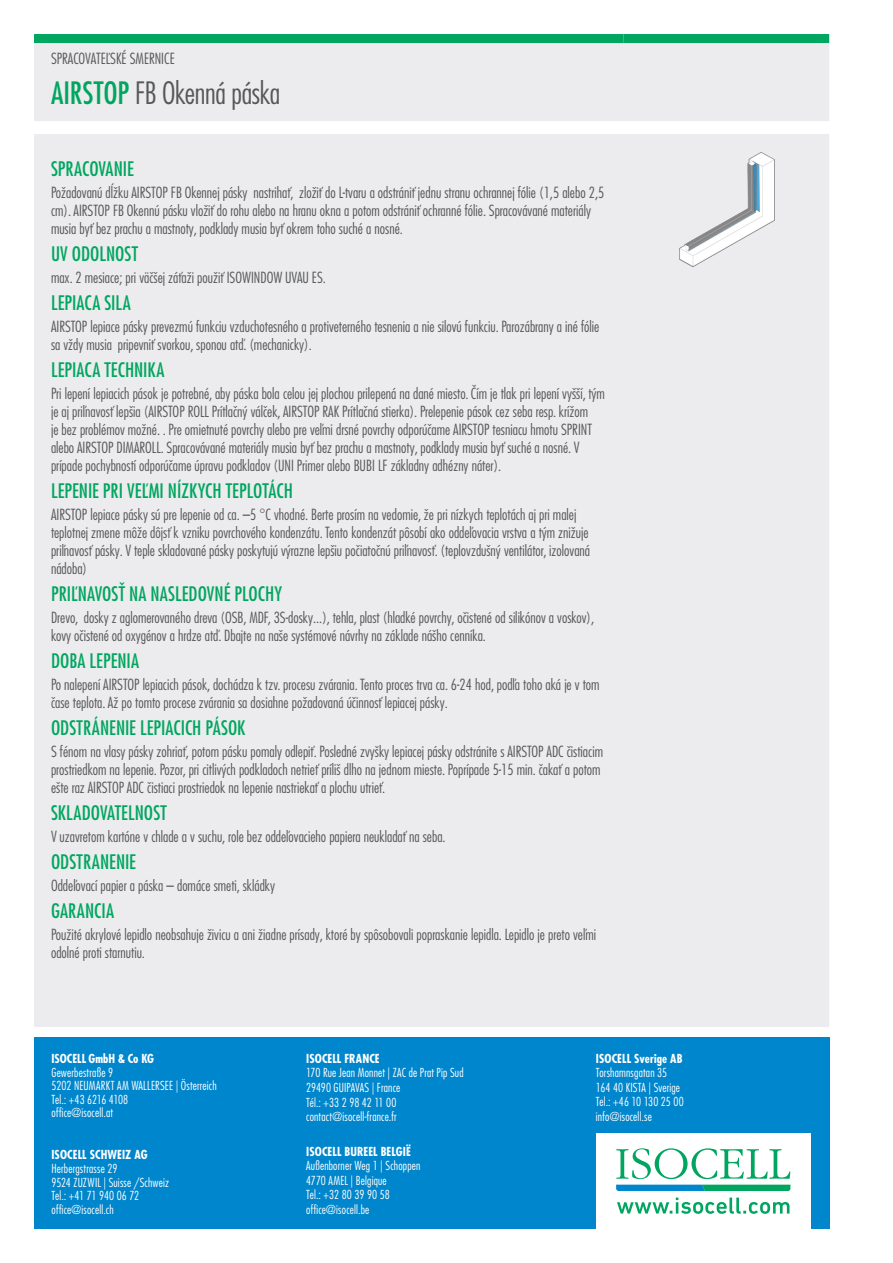
<style>
.page{position:relative;width:893px;height:1263px;background:#fff}
.page>*{position:absolute;margin:0;border:0;box-sizing:border-box;transform-origin:0 0}
.t1{font:300 condensed 30px "Futura LT Pro";letter-spacing:-.015em;color:#57585a}
.t2{font:500 condensed 19.5px "Futura LT Pro";letter-spacing:.005em;color:#00a660}
.t3{font:300 condensed 15px/18px "Futura LT Pro";color:#57585a}
.t4{font:300 condensed 12.15px/14.5px "Futura LT Pro";letter-spacing:.015em;color:#fff}
.t5{font:700 condensed 12.15px "Futura LT Pro";letter-spacing:.005em;color:#fff}
.s1{font-weight:500;color:#00a660}
</style>
<div class="page">
<div style="left:34px;top:1038px;width:795px;height:191px;background:#0086cc"></div>
<div style="left:596px;top:1133px;width:215px;height:96px;background:#fff"></div>
<svg style="left:616px;top:1148px;width:174px;height:43px"></svg>
<svg style="left:617px;top:1197px;width:172px;height:17px"></svg>
<div style="left:34px;top:43px;width:795px;height:984px;background:#ececee"></div>
<div style="left:34px;top:34px;width:589px;height:9px;background:#00a660"></div>
<div style="left:623px;top:34px;width:206px;height:9px;background:#00a660"></div>
<img style="left:679px;top:152px;width:95px;height:114px">
<p class="t3" style="left:51px;top:49px;width:125px">SPRACOVATEĽSKÉ SMERNICE</p>
<h1 class="t1" style="left:51px;top:74px;width:231px"><span class="s1">AIRSTOP</span> FB Okenná páska</h1>
<h2 class="t2" style="left:51px;top:155px;width:84px">SPRACOVANIE</h2>
<p class="t3" style="left:51px;top:183px;width:555px">Požadovanú dĺžku AIRSTOP FB Okennej pásky nastrihať, zložiť do L-tvaru a odstrániť jednu stranu ochrannej fólie (1,5 alebo 2,5 cm). AIRSTOP FB Okennú pásku vložiť do rohu alebo na hranu okna a potom odstrániť ochranné fólie. Spracovávané materiály musia byť bez prachu a mastnoty, podklady musia byť okrem toho suché a nosné.</p>
<h2 class="t2" style="left:51px;top:240px;width:89px">UV ODOLNOST</h2>
<p class="t3" style="left:51px;top:268px;width:276px">max. 2 mesiace; pri väčšej záťaži použiť ISOWINDOW UVAU ES.</p>
<h2 class="t2" style="left:51px;top:289px;width:81px">LEPIACA SILA</h2>
<p class="t3" style="left:51px;top:317px;width:550px">AIRSTOP lepiace pásky prevezmú funkciu vzduchotesného a protiveterného tesnenia a nie silovú funkciu. Parozábrany a iné fólie sa vždy musia pripevniť svorkou, sponou atď. (mechanicky).</p>
<h2 class="t2" style="left:51px;top:356px;width:115px">LEPIACA TECHNIKA</h2>
<p class="t3" style="left:51px;top:384px;width:555px">Pri lepení lepiacich pások je potrebné, aby páska bola celou jej plochou prilepená na dané miesto. Čím je tlak pri lepení vyšší, tým je aj priľnavosť lepšia (AIRSTOP ROLL Prítlačný válček, AIRSTOP RAK Prítlačná stierka). Prelepenie pások cez seba resp. krížom<br>je bez problémov možné. . Pre omietnuté povrchy alebo pre veľmi drsné povrchy odporúčame AIRSTOP tesniacu hmotu SPRINT alebo AIRSTOP DIMAROLL. Spracovávané materiály musia byť bez prachu a mastnoty, podklady musia byť suché a nosné. V prípade pochybností odporúčame úpravu podkladov (UNI Primer alebo BUBI LF základny adhézny náter).</p>
<h2 class="t2" style="left:51px;top:477px;width:243px">LEPENIE PRI VEĽMI NÍZKYCH TEPLOTÁCH</h2>
<p class="t3" style="left:51px;top:505px;width:541px">AIRSTOP lepiace pásky sú pre lepenie od ca. –5 °C vhodné. Berte prosím na vedomie, že pri nízkych teplotách aj pri malej teplotnej zmene môže dôjsť k vzniku povrchového kondenzátu. Tento kondenzát pôsobí ako oddeľovacia vrstva a tým znižuje priľnavosť pásky. V teple skladované pásky poskytujú výrazne lepšiu počiatočnú priľnavosť. (teplovzdušný ventilátor, izolovaná nádoba)</p>
<h2 class="t2" style="left:51px;top:580px;width:233px">PRIĽNAVOSŤ NA NASLEDOVNÉ PLOCHY</h2>
<p class="t3" style="left:51px;top:608px;width:545px">Drevo, dosky z aglomerovaného dreva (OSB, MDF, 3S-dosky...), tehla, plast (hladké povrchy, očistené od silikónov a voskov), kovy očistené od oxygénov a hrdze atď. Dbajte na naše systémové návrhy na základe nášho cenníka.</p>
<h2 class="t2" style="left:51px;top:647px;width:90px">DOBA LEPENIA</h2>
<p class="t3" style="left:51px;top:675px;width:550px">Po nalepení AIRSTOP lepiacich pások, dochádza k tzv. procesu zvárania. Tento proces trva ca. 6-24 hod, podľa toho aká je v tom čase teplota. Až po tomto procese zvárania sa dosiahne požadovaná účinnosť lepiacej pásky.</p>
<h2 class="t2" style="left:51px;top:714px;width:196px">ODSTRÁNENIE LEPIACICH PÁSOK</h2>
<p class="t3" style="left:51px;top:742px;width:554px">S fénom na vlasy pásky zohriať, potom pásku pomaly odlepiť. Posledné zvyšky lepiacej pásky odstránite s AIRSTOP ADC čistiacim prostriedkom na lepenie. Pozor, pri citlivých podkladoch netrieť príliš dlho na jednom mieste. Poprípade 5-15 min. čakať a potom ešte raz AIRSTOP ADC čistiaci prostriedok na lepenie nastriekať a plochu utrieť.</p>
<h2 class="t2" style="left:51px;top:799px;width:117px">SKLADOVATELNOST</h2>
<p class="t3" style="left:51px;top:827px;width:396px">V uzavretom kartóne v chlade a v suchu, role bez oddeľovacieho papiera neukladať na seba.</p>
<h2 class="t2" style="left:51px;top:848px;width:87px">ODSTRANENIE</h2>
<p class="t3" style="left:51px;top:876px;width:226px">Oddeľovací papier a páska – domáce smeti, skládky</p>
<h2 class="t2" style="left:51px;top:897px;width:65px">GARANCIA</h2>
<p class="t3" style="left:51px;top:925px;width:547px">Použité akrylové lepidlo neobsahuje živicu a ani žiadne prísady, ktoré by spôsobovali popraskanie lepidla. Lepidlo je preto veľmi odolné proti starnutiu.</p>
<p class="t5" style="left:52px;top:1050px;width:104px">ISOCELL GmbH &amp; Co KG</p>
<p class="t4" style="left:52px;top:1065px;width:167px;line-height:13.6px">Gewerbestraße 9<br>5202 NEUMARKT AM WALLERSEE | Österreich<br>Tel.: +43 6216 4108<br>office@isocell.at</p>
<p class="t5" style="left:52px;top:1147px;width:98px">ISOCELL SCHWEIZ AG</p>
<p class="t4" style="left:52px;top:1162px;width:119px;line-height:13.6px">Herbergstrasse 29<br>9524 ZUZWIL | Suisse /Schweiz<br>Tel.: +41 71 940 06 72 office@isocell.ch</p>
<p class="t5" style="left:306px;top:1050px;width:75px">ISOCELL FRANCE</p>
<p class="t4" style="left:306px;top:1065px;width:159px">170 Rue Jean Monnet | ZAC de Prat Pip Sud<br>29490 GUIPAVAS | France<br>Tél.: +33 2 98 42 11 00 contact@isocell-france.fr</p>
<p class="t5" style="left:306px;top:1143px;width:106px">ISOCELL BUREEL BELGIË</p>
<p class="t4" style="left:306px;top:1158px;width:116px">Außenborner Weg 1 | Schoppen<br>4770 AMEL | Belgique<br>Tel.: +32 80 39 90 58 office@isocell.be</p>
<p class="t5" style="left:596px;top:1050px;width:88px">ISOCELL Sverige AB</p>
<p class="t4" style="left:596px;top:1065px;width:89px">Torshamnsgatan 35<br>164 40 KISTA | Sverige<br>Tel.: +46 10 130 25 00 info@isocell.se</p>
</div>
